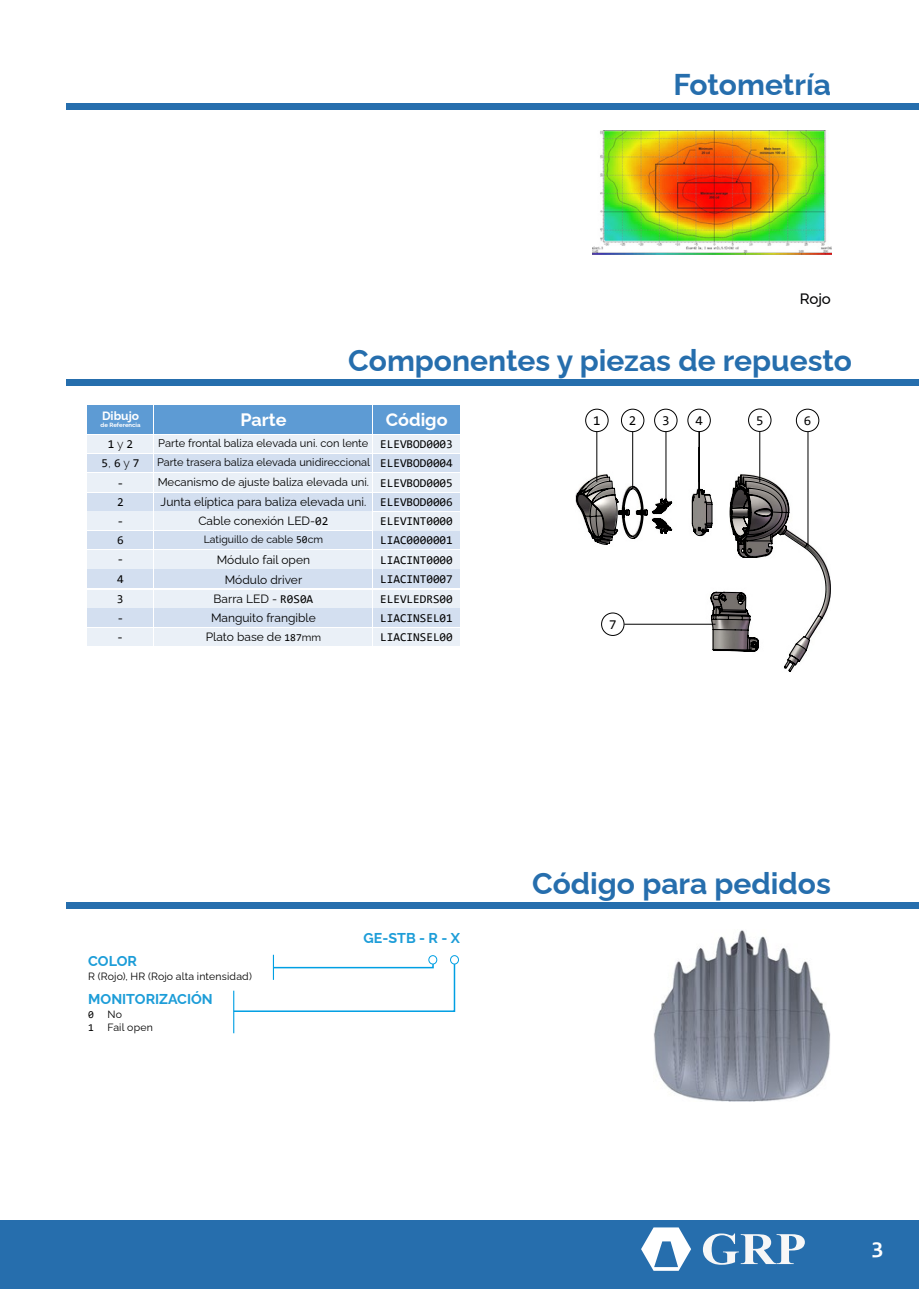
<style>
.page{position:relative;width:919px;height:1289px;background:#fff}
.page>*{position:absolute;margin:0;border:0;box-sizing:border-box;transform-origin:0 0}
.t1{font:700 30px "Raleway";color:#266ead}
.t2{font:700 22.5px "Consolas";color:#fff}
.t3{font:700 18px "Raleway";color:#fff}
.t4{font:500 15px "Raleway";color:#020203}
.t5{font:700 14.25px "Raleway";color:#1d9dd8}
.t6{font:13.5px "Consolas";color:#000}
.t7{font:12px/19.4px "Consolas";color:#000;text-align:justify}
.t8{font:12px "Raleway";color:#000}
.t9{font:700 12px "Raleway";color:#fff}
.t10{font:11.4px "Raleway";color:#000}
.t11{font:11.1px "Raleway";color:#000}
.t12{font:10.95px "Raleway";color:#000}
.t13{font:10.5px "Raleway";letter-spacing:.01em;color:#000}
.t14{font:10.5px "Consolas";color:#000}
.t15{font:700 6px "Raleway";color:#fff}
.s1{font-family:"Raleway";font-weight:300}
.s2{font-family:"Consolas"}
.s3{font-family:"Consolas";font-size:10.5px}
.s4{font-size:10.5px}
</style>
<div class="page">
<div style="left:67px;top:379px;width:851px;height:6px;background:#266ead"></div>
<div style="left:67px;top:902px;width:851px;height:7px;background:#266ead"></div>
<div style="left:67px;top:103px;width:851px;height:6px;background:#266ead"></div>
<div style="left:0;top:1220px;width:918px;height:68px;background:#266ead"></div>
<svg style="left:641px;top:1227px;width:50px;height:43px"></svg>
<svg style="left:702px;top:1233px;width:102px;height:31px"></svg>
<img style="left:592px;top:130px;width:239px;height:125px">
<img style="left:653px;top:930px;width:177px;height:171px">
<div style="left:585px;top:409px;width:23px;height:23px;border:1px solid #000;border-radius:50%"></div>
<hr style="left:596px;top:431px;width:1px;height:51px;background:#000">
<div style="left:621px;top:409px;width:23px;height:23px;border:1px solid #000;border-radius:50%"></div>
<div style="left:654px;top:409px;width:23px;height:23px;border:1px solid #000;border-radius:50%"></div>
<div style="left:687px;top:409px;width:23px;height:23px;border:1px solid #000;border-radius:50%"></div>
<div style="left:796px;top:409px;width:23px;height:23px;border:1px solid #000;border-radius:50%"></div>
<div style="left:748px;top:408px;width:23px;height:24px;border:1px solid #000;border-radius:50%"></div>
<hr style="left:698px;top:431px;width:1px;height:51px;background:#000">
<hr style="left:665px;top:431px;width:1px;height:69px;background:#000">
<hr style="left:632px;top:431px;width:1px;height:57px;background:#000">
<hr style="left:807px;top:432px;width:1px;height:115px;background:#000">
<hr style="left:759px;top:431px;width:1px;height:51px;background:#000">
<div style="left:450px;top:955px;width:9px;height:9px;border:1px solid #009fe3;border-radius:50%"></div>
<hr style="left:233px;top:990px;width:1px;height:43px;background:#009fe3">
<svg style="left:233px;top:954px;width:223px;height:58px"></svg>
<div style="left:154px;top:435px;width:218px;height:17px;background:#eaf0f7"></div>
<div style="left:154px;top:454px;width:218px;height:18px;background:#d3dff0"></div>
<div style="left:154px;top:473px;width:218px;height:18px;background:#eaf0f7"></div>
<div style="left:154px;top:405px;width:218px;height:28px;background:#5d9bd4"></div>
<div style="left:373px;top:405px;width:86px;height:28px;background:#5d9bd4"></div>
<div style="left:373px;top:435px;width:86px;height:18px;background:#eaf0f7"></div>
<div style="left:373px;top:454px;width:86px;height:18px;background:#d3dff0"></div>
<div style="left:373px;top:473px;width:86px;height:18px;background:#eaf0f7"></div>
<div style="left:154px;top:493px;width:218px;height:17px;background:#d3dff0"></div>
<div style="left:154px;top:512px;width:218px;height:18px;background:#eaf0f7"></div>
<div style="left:373px;top:493px;width:86px;height:18px;background:#d3dff0"></div>
<div style="left:373px;top:512px;width:86px;height:18px;background:#eaf0f7"></div>
<div style="left:154px;top:531px;width:218px;height:18px;background:#d3dff0"></div>
<div style="left:154px;top:550px;width:218px;height:18px;background:#eaf0f7"></div>
<div style="left:373px;top:531px;width:86px;height:18px;background:#d3dff0"></div>
<div style="left:373px;top:550px;width:86px;height:18px;background:#eaf0f7"></div>
<div style="left:88px;top:435px;width:65px;height:17px;background:#eaf0f7"></div>
<div style="left:88px;top:454px;width:65px;height:18px;background:#d3dff0"></div>
<div style="left:88px;top:473px;width:65px;height:18px;background:#eaf0f7"></div>
<div style="left:88px;top:405px;width:65px;height:28px;background:#5d9bd4"></div>
<div style="left:88px;top:493px;width:65px;height:17px;background:#d3dff0"></div>
<div style="left:88px;top:512px;width:65px;height:18px;background:#eaf0f7"></div>
<div style="left:88px;top:531px;width:65px;height:18px;background:#d3dff0"></div>
<div style="left:88px;top:550px;width:65px;height:18px;background:#eaf0f7"></div>
<div style="left:154px;top:569px;width:218px;height:19px;background:#d3dff0"></div>
<div style="left:154px;top:589px;width:218px;height:18px;background:#eaf0f7"></div>
<div style="left:154px;top:608px;width:218px;height:19px;background:#d3dff0"></div>
<div style="left:373px;top:569px;width:86px;height:19px;background:#d3dff0"></div>
<div style="left:373px;top:589px;width:86px;height:18px;background:#eaf0f7"></div>
<div style="left:373px;top:608px;width:86px;height:19px;background:#d3dff0"></div>
<div style="left:154px;top:628px;width:218px;height:18px;background:#eaf0f7"></div>
<div style="left:373px;top:628px;width:86px;height:18px;background:#eaf0f7"></div>
<div style="left:88px;top:569px;width:65px;height:19px;background:#d3dff0"></div>
<div style="left:88px;top:589px;width:65px;height:18px;background:#eaf0f7"></div>
<div style="left:88px;top:608px;width:65px;height:19px;background:#d3dff0"></div>
<div style="left:88px;top:628px;width:65px;height:18px;background:#eaf0f7"></div>
<svg style="left:576px;top:465px;width:254px;height:207px"></svg>
<h1 class="t1" style="left:673px;top:60px;width:159px">Fotometría</h1>
<p class="t4" style="left:799px;top:287px;width:33px">Rojo</p>
<h1 class="t1" style="left:348px;top:336px;width:505px">Componentes y piezas de repuesto</h1>
<p class="t9" style="left:102px;top:406px;width:39px">Dibujo</p>
<p class="t15" style="left:101px;top:420px;width:41px">de Referencia</p>
<h3 class="t3" style="left:386px;top:405px;width:63px">Código</h3>
<h3 class="t3" style="left:240px;top:405px;width:47px">Parte</h3>
<p class="t7" style="left:108px;top:434px;width:27px">1 <span class="s1">y</span> 2</p>
<p class="t11" style="left:158px;top:434px;width:212px">Parte frontal baliza elevada uni. con lente</p>
<p class="t7" style="left:380px;top:434px;width:74px">ELEVBOD0003</p>
<p class="t7" style="left:101px;top:453px;width:39px">5<span class="s1">,</span> 6 <span class="s1">y</span> 7</p>
<p class="t12" style="left:157px;top:454px;width:215px">Parte trasera baliza elevada unidireccional</p>
<p class="t7" style="left:380px;top:453px;width:74px">ELEVBOD0004</p>
<p class="t7" style="left:117px;top:472px;width:8px">-</p>
<p class="t7" style="left:117px;top:511px;width:8px">- 6 - 4<br>3</p>
<p class="t7" style="left:117px;top:627px;width:8px">-</p>
<p class="t7" style="left:117px;top:492px;width:8px">2</p>
<p class="t7" style="left:117px;top:608px;width:8px">-</p>
<p class="t10" style="left:158px;top:473px;width:213px">Mecanismo de ajuste baliza elevada uni.</p>
<p class="t8" style="left:198px;top:511px;width:132px">Cable conexión LED-<span class="s2">02</span></p>
<p class="t8" style="left:161px;top:492px;width:207px">Junta elíptica para baliza elevada uni.</p>
<p class="t13" style="left:204px;top:531px;width:121px">Latiguillo de cable <span class="s2">50</span>cm</p>
<p class="t8" style="left:225px;top:569px;width:79px">Módulo driver</p>
<p class="t8" style="left:217px;top:550px;width:95px">Módulo fail open</p>
<p class="t8" style="left:213px;top:589px;width:101px">Barra LED - <span class="s2">R0S0A</span></p>
<p class="t8" style="left:211px;top:608px;width:106px">Manguito frangible</p>
<p class="t8" style="left:206px;top:627px;width:117px">Plato base de <span class="s3">187</span><span class="s4">mm</span></p>
<p class="t7" style="left:380px;top:472px;width:74px">ELEVBOD0005</p>
<p class="t7" style="left:380px;top:492px;width:74px">ELEVBOD0006<br>ELEVINT0000</p>
<p class="t7" style="left:380px;top:549px;width:74px">LIACINT0000<br>LIACINT0007<br>ELEVLEDRS00<br>LIACINSEL01<br>LIACINSEL00</p>
<p class="t7" style="left:380px;top:530px;width:74px">LIAC0000001</p>
<p class="t6" style="left:756px;top:411px;width:9px">5</p>
<p class="t6" style="left:593px;top:411px;width:9px">1</p>
<p class="t6" style="left:629px;top:411px;width:9px">2</p>
<p class="t6" style="left:662px;top:411px;width:9px">3</p>
<p class="t6" style="left:695px;top:411px;width:9px">4</p>
<p class="t6" style="left:803px;top:411px;width:9px">6</p>
<p class="t6" style="left:609px;top:615px;width:9px">7</p>
<p class="t5" style="left:88px;top:949px;width:50px">COLOR</p>
<p class="t13" style="left:88px;top:967px;width:165px">R (Rojo), HR (Rojo alta intensidad)</p>
<p class="t5" style="left:88px;top:987px;width:126px">MONITORIZACIÓN</p>
<p class="t14" style="left:88px;top:1007px;width:7px">0</p>
<p class="t13" style="left:107px;top:1005px;width:16px">No</p>
<p class="t14" style="left:88px;top:1019px;width:7px">1</p>
<p class="t13" style="left:107px;top:1018px;width:47px">Fail open</p>
<p class="t5" style="left:363px;top:926px;width:98px">GE-STB - R - X</p>
<h1 class="t1" style="left:532px;top:859px;width:300px">Código para pedidos</h1>
<h2 class="t2" style="left:871px;top:1234px;width:14px">3</h2>
</div>
